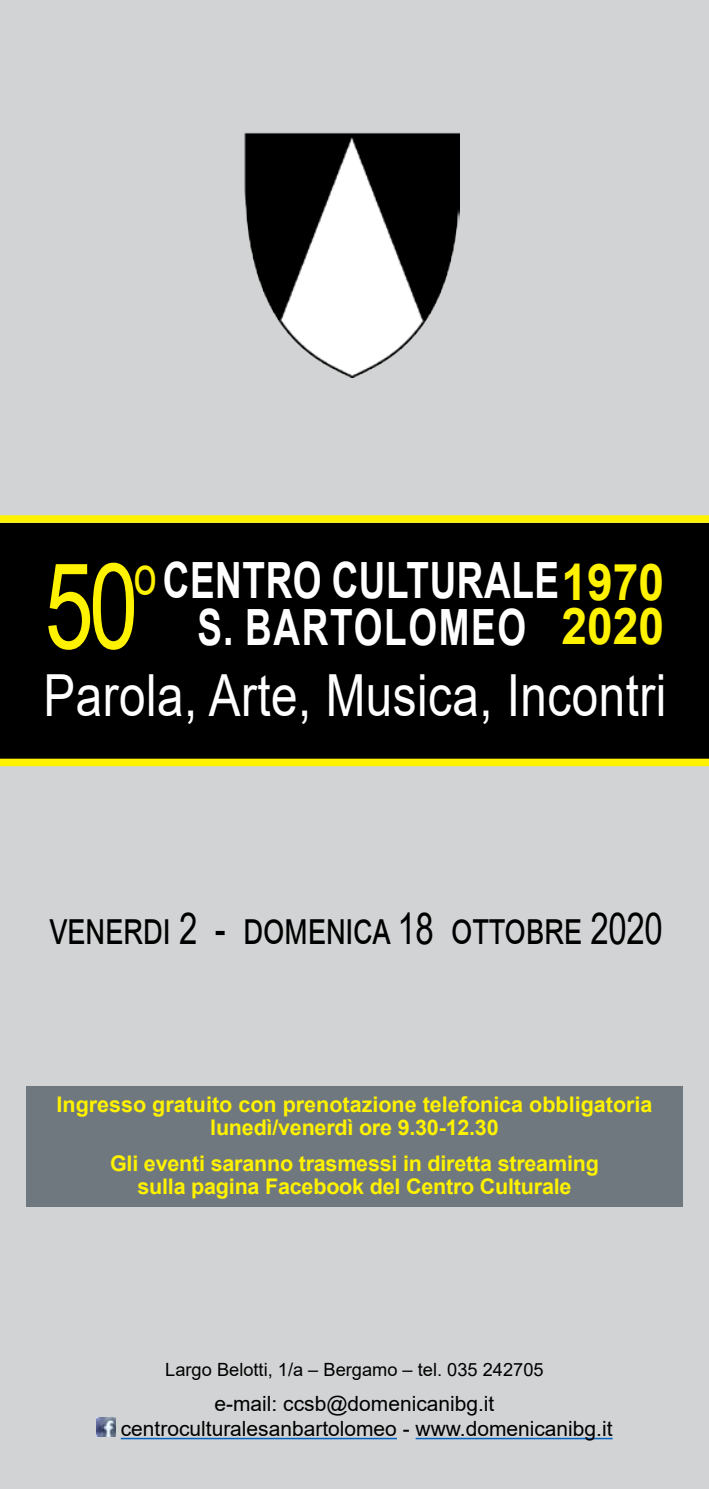
<style>
.page{position:relative;width:709px;height:1489px;background:#fff}
.page>*{position:absolute;margin:0;border:0;box-sizing:border-box;transform-origin:0 0}
.t1{font:119.25px "Arial";color:#fff200;scale:.74 1}
.t2{font:58px "Arial";letter-spacing:.01em;color:#fff;scale:.82 1}
.t3{font:55.75px "Arial";color:#fff200;scale:.74 1}
.t4{font:700 50.5px "Arial";color:#fff200;scale:.91 1}
.t5{font:700 50px "Arial";letter-spacing:.015em;color:#fff;scale:.74 1}
.t6{font:700 50px "Arial";letter-spacing:.045em;color:#fff;scale:.74 1}
.t7{font:44px "Arial";letter-spacing:-.01em;color:#000;scale:.75 1}
.t8{font:700 21.5px/23.2px "Arial";letter-spacing:-.01em;color:#fff200;text-align:center}
.t9{font:21px/25.2px "Arial";color:#000}
.t10{font:18.25px "Arial";color:#000}
.s1{font-size:50.5px;color:#fff200}
</style>
<div class="page">
<div style="left:0;top:0;width:709px;height:1488px;background:#d1d3d4"></div>
<div style="left:0;top:522px;width:709px;height:240px;background:#000"></div>
<div style="left:0;top:515px;width:709px;height:7px;background:#fff200"></div>
<div style="left:0;top:758px;width:709px;height:8px;background:#fff200"></div>
<img style="left:244px;top:133px;width:215px;height:244px">
<div style="left:26px;top:1086px;width:656px;height:120px;background:#6e787e"></div>
<hr style="left:121px;top:1437px;width:276px;height:2px;background:#0563c1">
<hr style="left:415px;top:1437px;width:197px;height:2px;background:#0563c1">
<img style="left:96px;top:1417px;width:20px;height:19px">
<h3 class="t5" style="left:163px;top:545px;width:679px">Centro Culturale<span class="s1">1970</span></h3>
<h1 class="t1" style="left:45px;top:524px;width:128px">50</h1>
<h3 class="t3" style="left:134px;top:537px;width:32px">o</h3>
<h3 class="t4" style="left:561px;top:591px;width:114px">2020</h3>
<h2 class="t2" style="left:43px;top:656px;width:761px">Parola, Arte, Musica, Incontri</h2>
<h3 class="t6" style="left:197px;top:592px;width:445px">S. Bartolomeo</h3>
<h3 class="t7" style="left:49px;top:898px;width:819px">venerdi 2 - domenica 18 ottobre 2020</h3>
<p class="t8" style="left:56px;top:1092px;width:597px">Ingresso gratuito con prenotazione telefonica obbligatoria lunedì/venerdì ore 9.30-12.30</p>
<p class="t8" style="left:110px;top:1151px;width:490px">Gli eventi saranno trasmessi in diretta streaming sulla pagina Facebook del Centro Culturale</p>
<p class="t10" style="left:165px;top:1356px;width:380px">Largo Belotti, 1/a – Bergamo – tel. 035 242705</p>
<p class="t9" style="left:121px;top:1390px;width:493px;text-indent:94px">e-mail: ccsb@domenicanibg.it centroculturalesanbartolomeo - www.domenicanibg.it</p>
</div>
